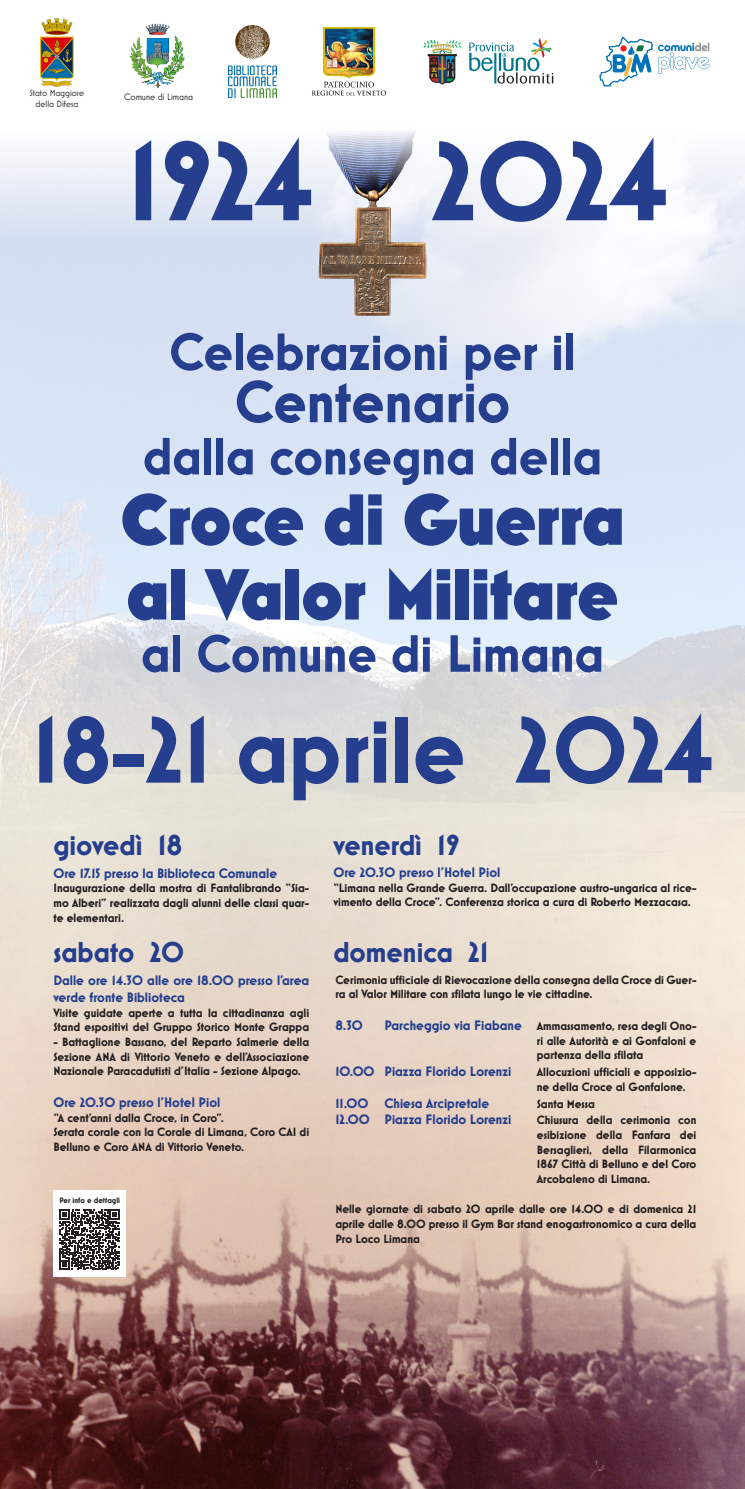
<style>
.page{position:relative;width:745px;height:1489px;background:#fff}
.page>*{position:absolute;margin:0;border:0;box-sizing:border-box;transform-origin:0 0}
.t1{font:700 113.75px "Mostra Nuova";color:#253f8e}
.t2{font:700 95.38px "Mostra Nuova";color:#253f8e}
.t3{font:800 73.5px "Mostra Nuova";color:#253f8e}
.t4{font:700 60.02px "Mostra Nuova";color:#253f8e}
.t5{font:700 53.29px "Mostra Nuova";color:#253f8e}
.t6{font:700 29.31px "Mostra Nuova";color:#253f8e}
.t7{font:700 13.91px/16.7px "Mostra Nuova";color:#253f8e}
.t8{font:700 12.25px/14.7px "Mostra Nuova";color:#231f20;text-align:justify}
.t9{font:9.45px "Mostra Nuova";color:#231f20}
.t10{font:9.28px "Mostra Nuova";color:#231f20}
.t11{font:700 8.14px "Mostra Nuova";color:#231f20}
.s1{font-size:13.91px;color:#253f8e}
</style>
<div class="page">
<img style="left:0;top:155px;width:744px;height:507px">
<img style="left:0;top:662px;width:744px;height:826px">
<img style="left:318px;top:131px;width:108px;height:185px">
<div style="left:53px;top:1189px;width:73px;height:86px;background:#fff"></div>
<svg style="left:59px;top:1209px;width:61px;height:60px"></svg>
<hr style="left:322px;top:27px;width:53px;height:2px;background:#d9bb04">
<img style="left:312px;top:28px;width:74px;height:68px">
<img style="left:145px;top:23px;width:25px;height:12px">
<svg style="left:469px;top:38px;width:84px;height:46px"></svg>
<svg style="left:423px;top:39px;width:38px;height:46px"></svg>
<img style="left:40px;top:18px;width:34px;height:69px">
<img style="left:228px;top:25px;width:48px;height:73px">
<svg style="left:599px;top:37px;width:110px;height:49px"></svg>
<p class="t10" style="left:30px;top:88px;width:56px">Stato Maggiore</p>
<p class="t10" style="left:36px;top:98px;width:44px">della Difesa</p>
<p class="t9" style="left:124px;top:91px;width:71px">Comune di Limana</p>
<p class="t1" style="left:126px;top:115px;width:542px">1924 2024</p>
<p class="t5" style="left:169px;top:321px;width:408px">Celebrazioni per il</p>
<p class="t4" style="left:234px;top:367px;width:277px">Centenario</p>
<p class="t5" style="left:143px;top:425px;width:460px">dalla consegna della</p>
<p class="t3" style="left:121px;top:476px;width:505px">Croce di Guerra</p>
<p class="t3" style="left:126px;top:551px;width:493px">al Valor Militare</p>
<p class="t5" style="left:141px;top:622px;width:464px">al Comune di Limana</p>
<p class="t2" style="left:32px;top:694px;width:682px">18-21 aprile 2024</p>
<p class="t6" style="left:53px;top:827px;width:130px">giovedì 18</p>
<p class="t6" style="left:333px;top:827px;width:128px">venerdì 19</p>
<p class="t7" style="left:53px;top:864px;width:225px">Ore 17.15 presso la Biblioteca Comunale</p>
<p class="t8" style="left:53px;top:880px;width:257px">Inaugurazione della mostra di Fantalibrando “Sia&shy;mo Alberi” realizzata dagli alunni delle classi quar&shy;te elementari.</p>
<p class="t7" style="left:333px;top:863px;width:168px">Ore 20.30 presso l’Hotel Piol</p>
<p class="t8" style="left:333px;top:880px;width:364px">“Limana nella Grande Guerra. Dall’occupazione austro-ungarica al rice&shy;vimento della Croce”. Conferenza storica a cura di Roberto Mezzacasa.</p>
<p class="t6" style="left:53px;top:935px;width:132px">sabato 20</p>
<p class="t6" style="left:333px;top:935px;width:156px">domenica 21</p>
<p class="t7" style="left:53px;top:972px;width:257px">Dalle ore 14.30 alle ore 18.00 presso l’area verde fronte Biblioteca</p>
<p class="t8" style="left:53px;top:1005px;width:257px">Visite guidate aperte a tutta la cittadinanza agli<br>Stand espositivi del Gruppo Storico Monte Grappa</p>
<p class="t8" style="left:53px;top:1034px;width:257px">- Battaglione Bassano, del Reparto Salmerie della Sezione ANA di Vittorio Veneto e dell’Associazione Nazionale Paracadutisti d’Italia - Sezione Alpago.</p>
<p class="t7" style="left:53px;top:1093px;width:168px">Ore 20.30 presso l’Hotel Piol</p>
<p class="t8" style="left:53px;top:1109px;width:172px">“A cent’anni dalla Croce, in Coro”.</p>
<p class="t8" style="left:53px;top:1124px;width:257px">Serata corale con la Corale di Limana, Coro CAI di<br>Belluno e Coro ANA di Vittorio Veneto.</p>
<p class="t11" style="left:59px;top:1195px;width:62px">Per info e dettagli</p>
<p class="t8" style="left:335px;top:972px;width:362px">Cerimonia ufficiale di Rievocazione della consegna della Croce di Guer&shy;ra al Valor Militare con sfilata lungo le vie cittadine.</p>
<p class="t7" style="left:335px;top:1016px;width:29px">8.30</p>
<p class="t8" style="left:536px;top:1018px;width:161px;text-indent:-152px"><span class="s1">Parcheggio via Fiabane</span> Ammassamento, resa degli Ono&shy;ri alle Autorità e ai Gonfaloni e partenza della sfilata</p>
<p class="t7" style="left:335px;top:1062px;width:177px">10.00 Piazza Florido Lorenzi</p>
<p class="t8" style="left:536px;top:1064px;width:161px">Allocuzioni ufficiali e apposizio&shy;ne della Croce al Gonfalone.</p>
<p class="t7" style="left:335px;top:1094px;width:155px">11.00 Chiesa Arcipretale</p>
<p class="t8" style="left:536px;top:1095px;width:60px">Santa Messa</p>
<p class="t7" style="left:335px;top:1111px;width:177px">12.00 Piazza Florido Lorenzi</p>
<p class="t8" style="left:536px;top:1112px;width:161px">Chiusura della cerimonia con esibizione della Fanfara dei Bersaglieri, della Filarmonica 1867 Città di Belluno e del Coro Arcobaleno di Limana.</p>
<p class="t8" style="left:335px;top:1201px;width:362px">Nelle giornate di sabato 20 aprile dalle ore 14.00 e di domenica 21 aprile dalle 8.00 presso il Gym Bar stand enogastronomico a cura della Pro Loco Limana</p>
</div>
